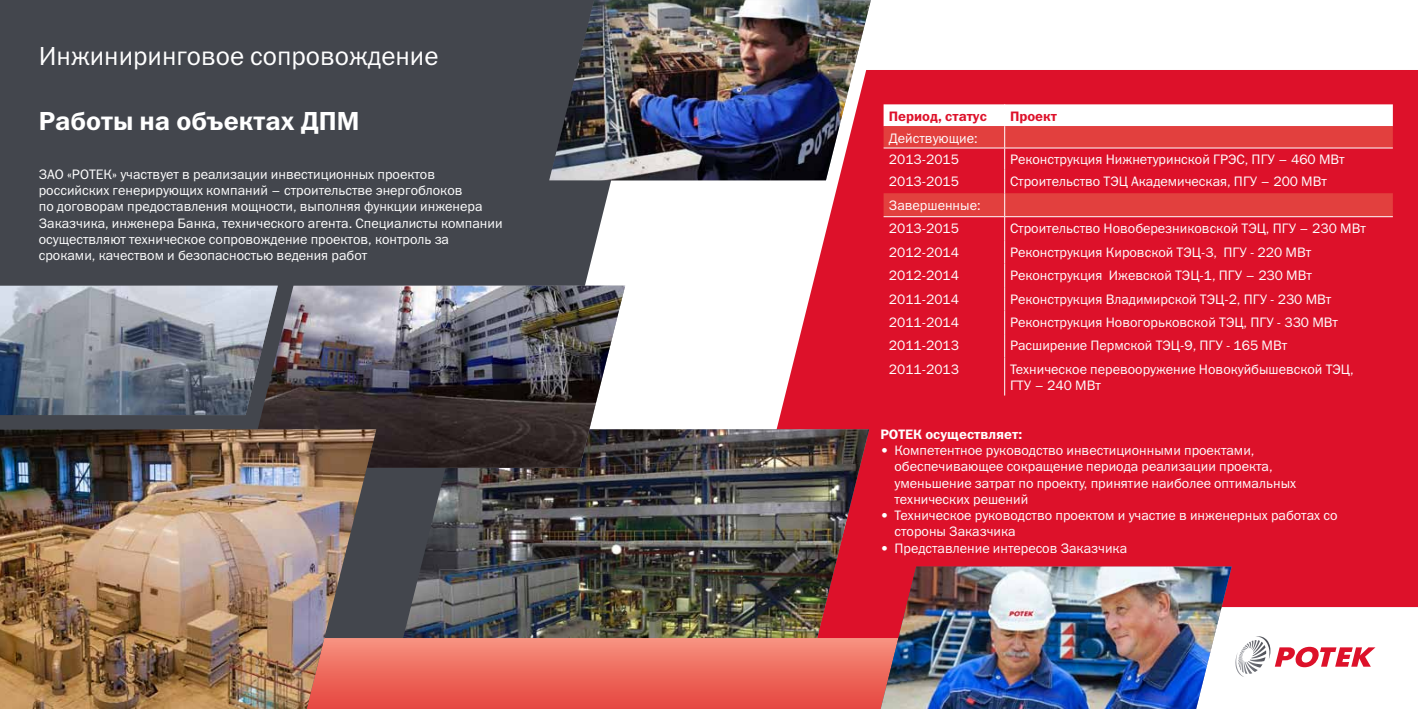
<style>
.page{position:relative;width:1418px;height:709px;background:#fff}
.page>*{position:absolute;margin:0;border:0;box-sizing:border-box;transform-origin:0 0}
.t1{font:26.25px "Franklin Gothic Book C";color:#fff}
.t2{font:26.25px "Franklin Gothic Demi C";color:#fff}
.t3{font:13.75px/16.2px "Franklin Gothic Book C";color:#fff}
.t4{font:13.75px "Franklin Gothic Demi C";color:#dd112a}
.t5{font:13.75px "Franklin Gothic Demi C";color:#fff}
</style>
<div class="page">
<svg style="left:707px;top:70px;width:710px;height:568px;background:#e13045"></svg>
<div style="left:0;top:0;width:656px;height:638px;background:#43464d"></div>
<img style="left:398px;top:429px;width:471px;height:209px">
<svg style="left:376px;top:638px;width:504px;height:71px;background:#ee6b5e"></svg>
<svg style="left:883px;top:104px;width:509px;height:253px;background:#e12f41"></svg>
<hr style="left:1004px;top:357px;width:1px;height:38px;background:#fff">
<img style="left:248px;top:286px;width:377px;height:182px">
<img style="left:0;top:286px;width:278px;height:129px">
<img style="left:549px;top:0;width:321px;height:180px">
<svg style="left:1231px;top:607px;width:186px;height:70px"></svg>
<img style="left:880px;top:566px;width:351px;height:143px">
<img style="left:0;top:429px;width:376px;height:280px">
<h1 class="t1" style="left:39px;top:41px;width:401px">Инжиниринговое сопровождение</h1>
<h1 class="t2" style="left:39px;top:106px;width:322px">Работы на объектах ДПМ</h1>
<p class="t3" style="left:39px;top:166px;width:465px">ЗАО «РОТЕК» участвует в реализации инвестиционных проектов российских генерирующих компаний – строительстве энергоблоков<br>по договорам предоставления мощности, выполняя функции инженера Заказчика, инженера Банка, технического агента. Специалисты компании осуществляют техническое сопровождение проектов, контроль за сроками, качеством и безопасностью ведения работ</p>
<p class="t4" style="left:888px;top:108px;width:99px">Период, статус</p>
<p class="t4" style="left:1010px;top:108px;width:49px">Проект</p>
<p class="t3" style="left:888px;top:127px;width:90px;line-height:21.8px">Действующие:<br>2013-2015</p>
<p class="t3" style="left:1010px;top:151px;width:336px">Реконструкция Нижнетуринской ГРЭС, ПГУ – 460 МВт</p>
<p class="t3" style="left:888px;top:173px;width:72px">2013-2015</p>
<p class="t3" style="left:1010px;top:173px;width:318px">Строительство ТЭЦ Академическая, ПГУ – 200 МВт</p>
<p class="t3" style="left:888px;top:193px;width:93px;line-height:23.5px">Завершенные:<br>2013-2015</p>
<p class="t3" style="left:1010px;top:220px;width:357px">Строительство Новоберезниковской ТЭЦ, ПГУ – 230 МВт</p>
<p class="t3" style="left:888px;top:243px;width:72px">2012-2014</p>
<p class="t3" style="left:1010px;top:243px;width:303px">Реконструкция Кировской ТЭЦ-3, ПГУ - 220 МВт</p>
<p class="t3" style="left:888px;top:267px;width:72px">2012-2014</p>
<p class="t3" style="left:1010px;top:267px;width:303px">Реконструкция Ижевской ТЭЦ-1, ПГУ – 230 МВт</p>
<p class="t3" style="left:888px;top:290px;width:72px">2011-2014</p>
<p class="t3" style="left:1010px;top:290px;width:323px">Реконструкция Владимирской ТЭЦ-2, ПГУ - 230 МВт</p>
<p class="t3" style="left:888px;top:314px;width:72px">2011-2014</p>
<p class="t3" style="left:1010px;top:314px;width:329px">Реконструкция Новогорьковской ТЭЦ, ПГУ - 330 МВт</p>
<p class="t3" style="left:888px;top:337px;width:72px">2011-2013</p>
<p class="t3" style="left:1010px;top:337px;width:279px">Расширение Пермской ТЭЦ-9, ПГУ - 165 МВт</p>
<p class="t3" style="left:888px;top:361px;width:72px">2011-2013</p>
<p class="t3" style="left:1010px;top:361px;width:345px">Техническое перевооружение Новокуйбышевской ТЭЦ,<br>ГТУ – 240 МВт</p>
<p class="t5" style="left:880px;top:426px;width:143px">РОТЕК осуществляет:</p>
<p class="t3" style="left:894px;top:442px;width:403px;text-indent:-14px">• Компетентное руководство инвестиционными проектами, обеспечивающее сокращение периода реализации проекта, уменьшение затрат по проекту, принятие наиболее оптимальных технических решений</p>
<p class="t3" style="left:894px;top:507px;width:444px;text-indent:-14px">• Техническое руководство проектом и участие в инженерных работах со стороны Заказчика</p>
<p class="t3" style="left:880px;top:539px;width:248px">• Представление интересов Заказчика</p>
</div>
